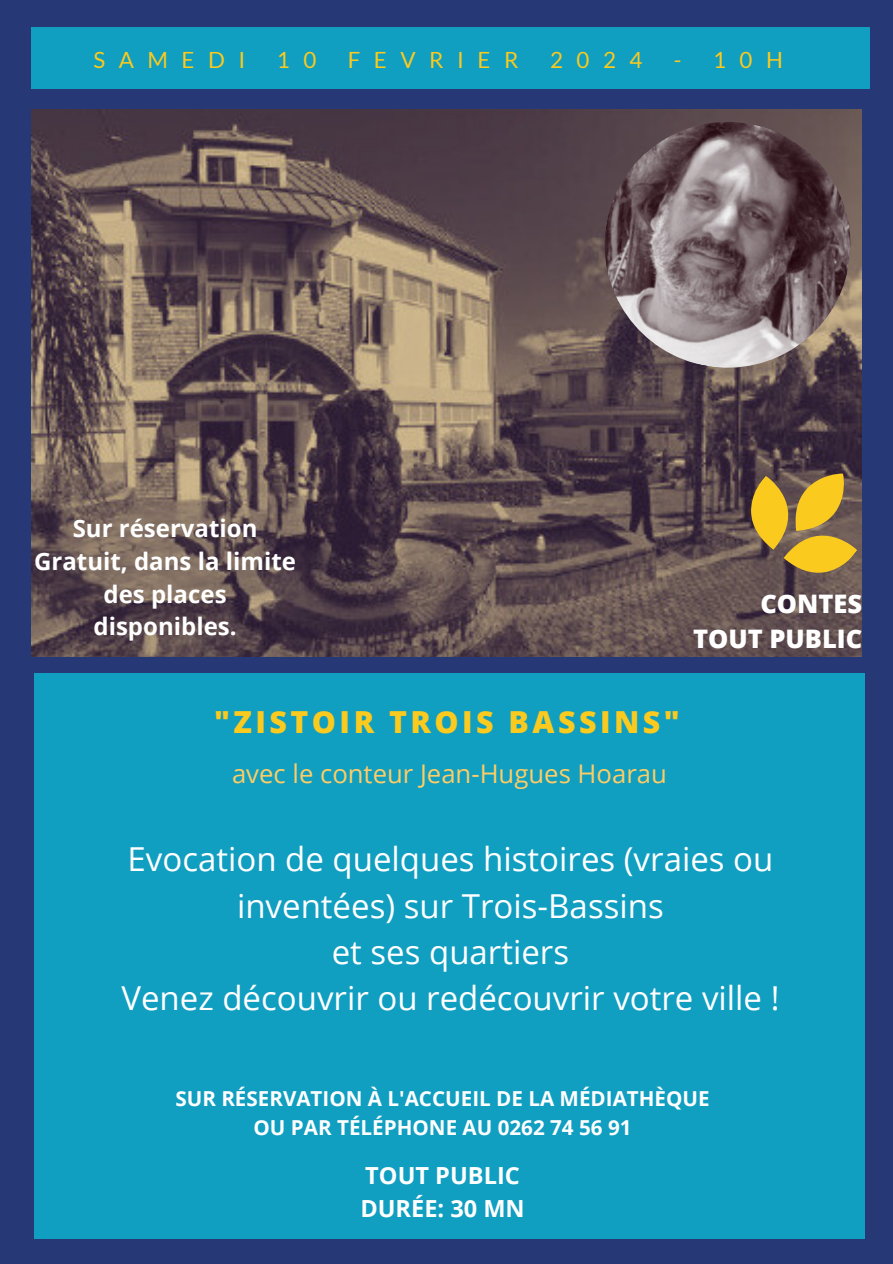
<style>
.page{position:relative;width:893px;height:1264px;background:#fff}
.page>*{position:absolute;margin:0;border:0;box-sizing:border-box;transform-origin:0 0}
.t1{font:33px/46.2px "Open Sans";color:#fff;text-align:center}
.t2{font:800 30.3px "Open Sans";letter-spacing:.115em;color:#faca1f}
.t3{font:25.65px "Open Sans";color:#fecd65}
.t4{font:800 25.5px/34.8px "Open Sans";color:#fff;text-align:right}
.t5{font:700 24px/32.7px "Open Sans";color:#fff;text-align:center}
.t6{font:700 23.55px/33px "Open Sans";color:#fff}
.t7{font:22.35px "Lato";letter-spacing:.605em;color:#faca1f}
.t8{font:700 20.55px/28.8px "Open Sans";color:#fff;text-align:center}
</style>
<div class="page">
<div style="left:0;top:0;width:892px;height:1263px;background:#263976"></div>
<div style="left:31px;top:27px;width:838px;height:62px;background:#109ec1"></div>
<div style="left:34px;top:673px;width:830px;height:565px;background:#109ec1"></div>
<img style="left:31px;top:110px;width:830px;height:546px">
<svg style="left:732px;top:454px;width:130px;height:137px;background:#8e733f"></svg>
<img style="left:594px;top:112px;width:266px;height:265px">
<h4 class="t7" style="left:93px;top:46px;width:153px">SAMEDI</h4>
<h4 class="t7" style="left:277px;top:46px;width:41px">1 0</h4>
<h4 class="t7" style="left:348px;top:46px;width:172px">FEVRIER</h4>
<h4 class="t7" style="left:550px;top:46px;width:94px">2024</h4>
<h4 class="t7" style="left:674px;top:46px;width:111px">- 10H</h4>
<h1 class="t5" style="left:34px;top:511px;width:263px">Sur réservation<br>Gratuit, dans la limite des places disponibles.</h1>
<h4 class="t4" style="left:693px;top:585px;width:171px">CONTES<br>TOUT PUBLIC</h4>
<p class="t2" style="left:214px;top:700px;width:467px">"ZISTOIR TROIS BASSINS"</p>
<p class="t3" style="left:232px;top:756px;width:436px">avec le conteur Jean-Hugues Hoarau</p>
<h5 class="t1" style="left:121px;top:835px;width:659px">Evocation de quelques histoires (vraies ou inventées) sur Trois-Bassins<br>et ses quartiers<br>Venez découvrir ou redécouvrir votre ville !</h5>
<p class="t8" style="left:175px;top:1083px;width:535px">SUR RÉSERVATION À L'ACCUEIL DE LA MÉDIATHÈQUE<br>OU PAR TÉLÉPHONE AU 0262 74 56 91</p>
<p class="t6" style="left:360px;top:1158px;width:166px">TOUT PUBLIC<br>DURÉE: 30 MN</p>
</div>
